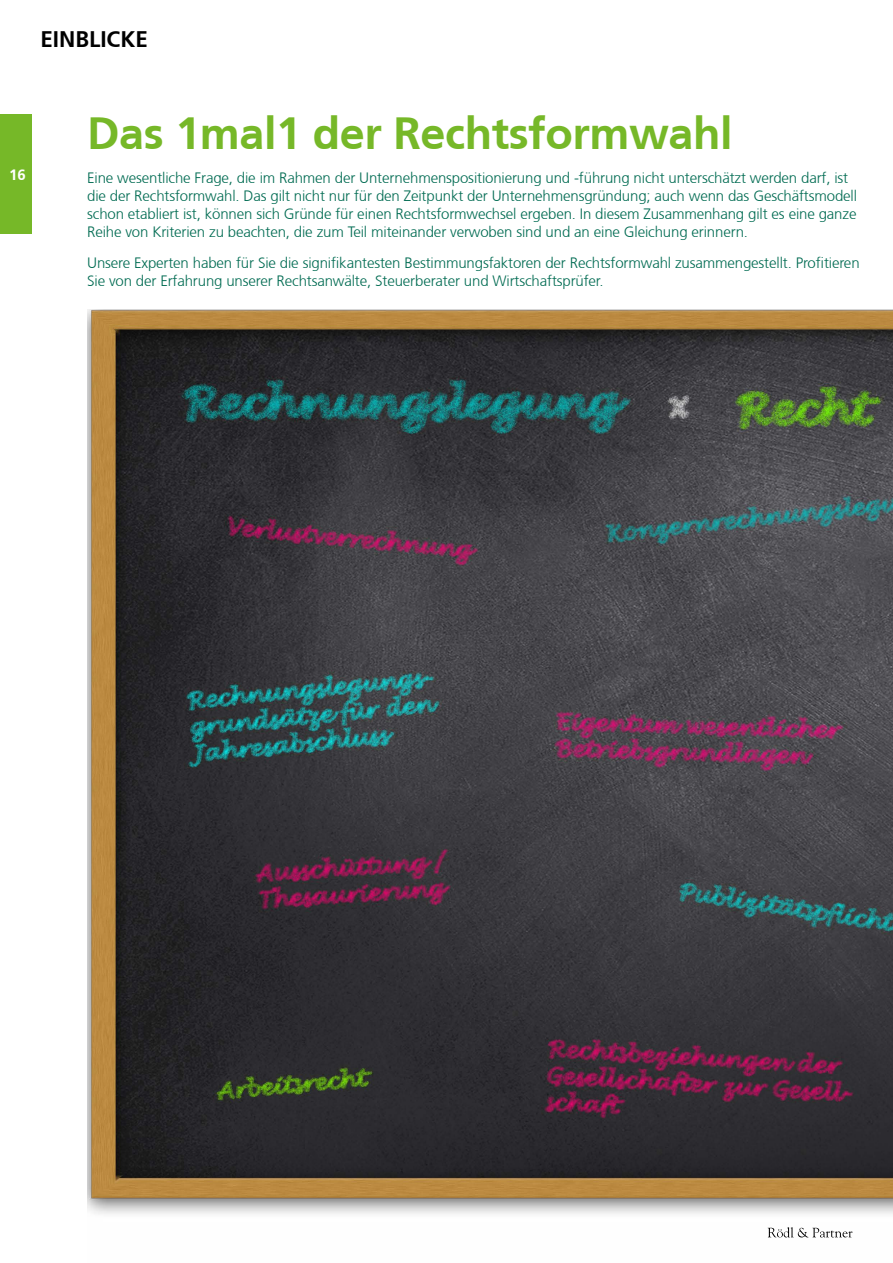
<style>
.page{position:relative;width:893px;height:1263px;background:#fff}
.page>*{position:absolute;margin:0;border:0;box-sizing:border-box;transform-origin:0 0}
.t1{font:700 45px "Frutiger CE";letter-spacing:-.01em;color:#76b828}
.t2{font:700 22.5px "Frutiger CE";color:#000}
.t3{font:300 15px/18px "Frutiger CE";letter-spacing:-.01em;color:#006b52}
.t4{font:700 15px "Frutiger CE";color:#fff}
</style>
<div class="page">
<img style="left:88px;top:309px;width:805px;height:929px">
<div style="left:0;top:115px;width:32px;height:119px;background:#76b828"></div>
<svg style="left:768px;top:1227px;width:84px;height:10px"></svg>
<h2 class="t2" style="left:40px;top:25px;width:109px">EINBLICKE</h2>
<p class="t4" style="left:9px;top:166px;width:18px">16</p>
<h1 class="t1" style="left:87px;top:106px;width:647px">Das 1mal1 der Rechtsformwahl</h1>
<p class="t3" style="left:87px;top:169px;width:771px">Eine wesentliche Frage, die im Rahmen der Unternehmenspositionierung und -führung nicht unterschätzt werden darf, ist die der Rechtsformwahl. Das gilt nicht nur für den Zeitpunkt der Unternehmensgründung; auch wenn das Geschäftsmodell schon etabliert ist, können sich Gründe für einen Rechtsformwechsel ergeben. In diesem Zusammenhang gilt es eine ganze Reihe von Kriterien zu beachten, die zum Teil miteinander verwoben sind und an eine Gleichung erinnern.</p>
<p class="t3" style="left:87px;top:254px;width:774px">Unsere Experten haben für Sie die signifikantesten Bestimmungsfaktoren der Rechtsformwahl zusammengestellt. Profitieren<br>Sie von der Erfahrung unserer Rechtsanwälte, Steuerberater und Wirtschaftsprüfer.</p>
</div>
